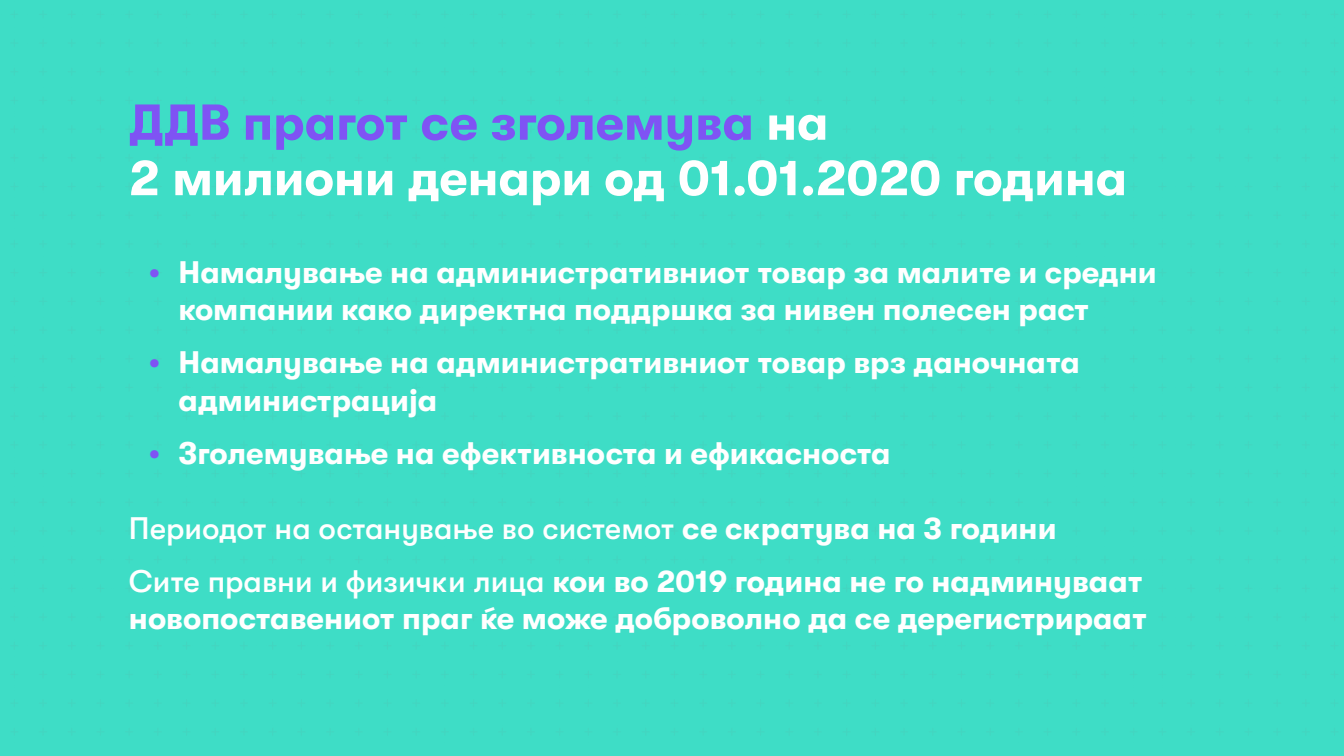
<style>
.page{position:relative;width:1344px;height:756px;background:#3eddc6}
.page>*{position:absolute;margin:0;border:0;box-sizing:border-box;transform-origin:0 0}
.t1{font:700 50.4px/55.4px "GT Walsheim Pro";color:#fff}
.t2{font:700 31.15px/37.4px "GT Walsheim Pro";color:#fff}
.t3{font:500 31.15px/53.3px "GT Walsheim Pro";color:#fff}
.s1{color:#7f53f4}
.s2{font-weight:700}
</style>
<div class="page">
<h1 class="t1" style="left:129px;top:95px;width:1000px"><span class="s1">ДДВ прагот се зголемува</span> на<br>2 милиони денари од 01.01.2020 година</h1>
<p class="t2" style="left:179px;top:253px;width:980px;text-indent:-30px"><span class="s1">•</span> Намалување на административниот товар за малите и средни компании како директна поддршка за нивен полесен раст</p>
<p class="t2" style="left:179px;top:344px;width:903px;text-indent:-30px"><span class="s1">•</span> Намалување на административниот товар врз даночната администрација</p>
<p class="t2" style="left:149px;top:435px;width:743px"><span class="s1">•</span> Зголемување на ефективноста и ефикасноста</p>
<p class="t3" style="left:129px;top:501px;width:1015px">Периодот на останување во системот <span class="s2">се скратува на 3 години<br></span>Сите правни и физички лица <span class="s2">кои во 2019 година не го надминуваат</span></p>
<p class="t2" style="left:129px;top:600px;width:1020px">новопоставениот праг ќе може доброволно да се дерегистрираат</p>
</div>
